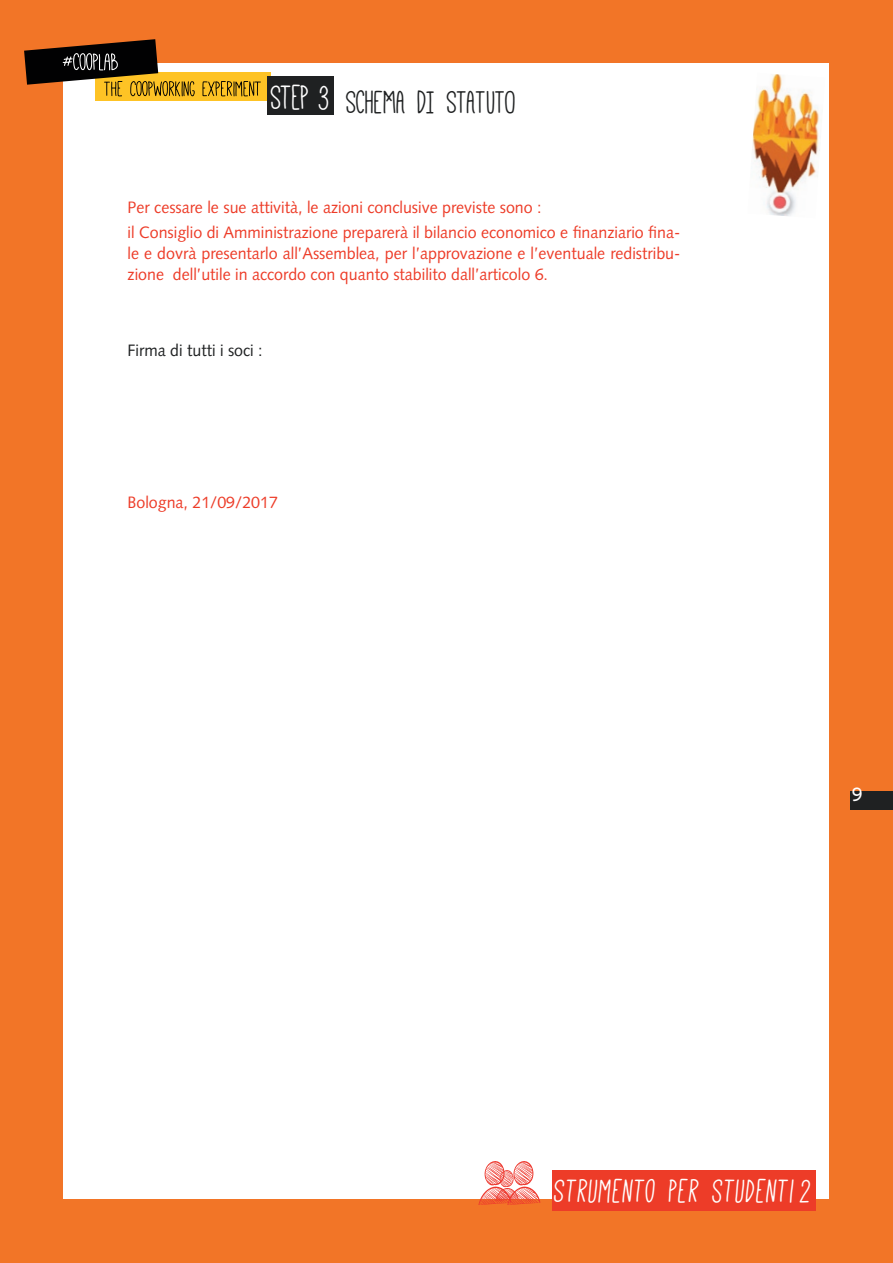
<style>
.page{position:relative;width:893px;height:1263px;background:#f27527}
.page>*{position:absolute;margin:0;border:0;box-sizing:border-box;transform-origin:0 0}
.t1{font:36.6px "Mathlete Bulky Slant";letter-spacing:.04em;color:#fff}
.t2{font:36px "Mathlete Bulky";letter-spacing:.01em;color:#1f2122}
.t3{font:22.5px "Courier Prime Code";color:#fff}
.t4{font:16.5px/25.2px "Syntax LT Std";color:#ed3c28}
.t5{font:16.5px "Syntax LT Std";color:#1f2122}
.s1{font-size:38.4px;color:#fff}
</style>
<div class="page">
<div style="left:850px;top:791px;width:43px;height:18px;background:#1f2122"></div>
<div style="left:64px;top:64px;width:765px;height:1135px;background:#fff"></div>
<div style="left:95px;top:72px;width:176px;height:29px;background:#fec325"></div>
<svg style="left:24px;top:39px;width:237px;height:58px"></svg>
<img style="left:752px;top:74px;width:68px;height:142px">
<div style="left:267px;top:76px;width:67px;height:39px;background:#1f2122"></div>
<div style="left:552px;top:1170px;width:263px;height:41px;background:#ed3c28"></div>
<svg style="left:478px;top:1161px;width:62px;height:44px"></svg>
<h2 class="t2" style="left:271px;top:85px;width:247px"><span class="s1">Step 3</span> SCHEMA DI STATUTO</h2>
<p class="t4" style="left:128px;top:195px;width:554px">Per cessare le sue attività, le azioni conclusive previste sono :<br>il Consiglio di Amministrazione preparerà il bilancio economico e finanziario fina-</p>
<p class="t4" style="left:128px;top:243px;width:554px;line-height:21px">le e dovrà presentarlo all’Assemblea, per l’approvazione e l’eventuale redistribu&shy;zione dell’utile in accordo con quanto stabilito dall’articolo 6.</p>
<p class="t5" style="left:128px;top:340px;width:137px">Firma di tutti i soci :</p>
<p class="t4" style="left:128px;top:489px;width:152px">Bologna, 21/09/2017</p>
<h3 class="t3" style="left:850px;top:780px;width:15px">9</h3>
<h1 class="t1" style="left:555px;top:1173px;width:258px">STRUMENTO PER STUDENTI 2</h1>
</div>
